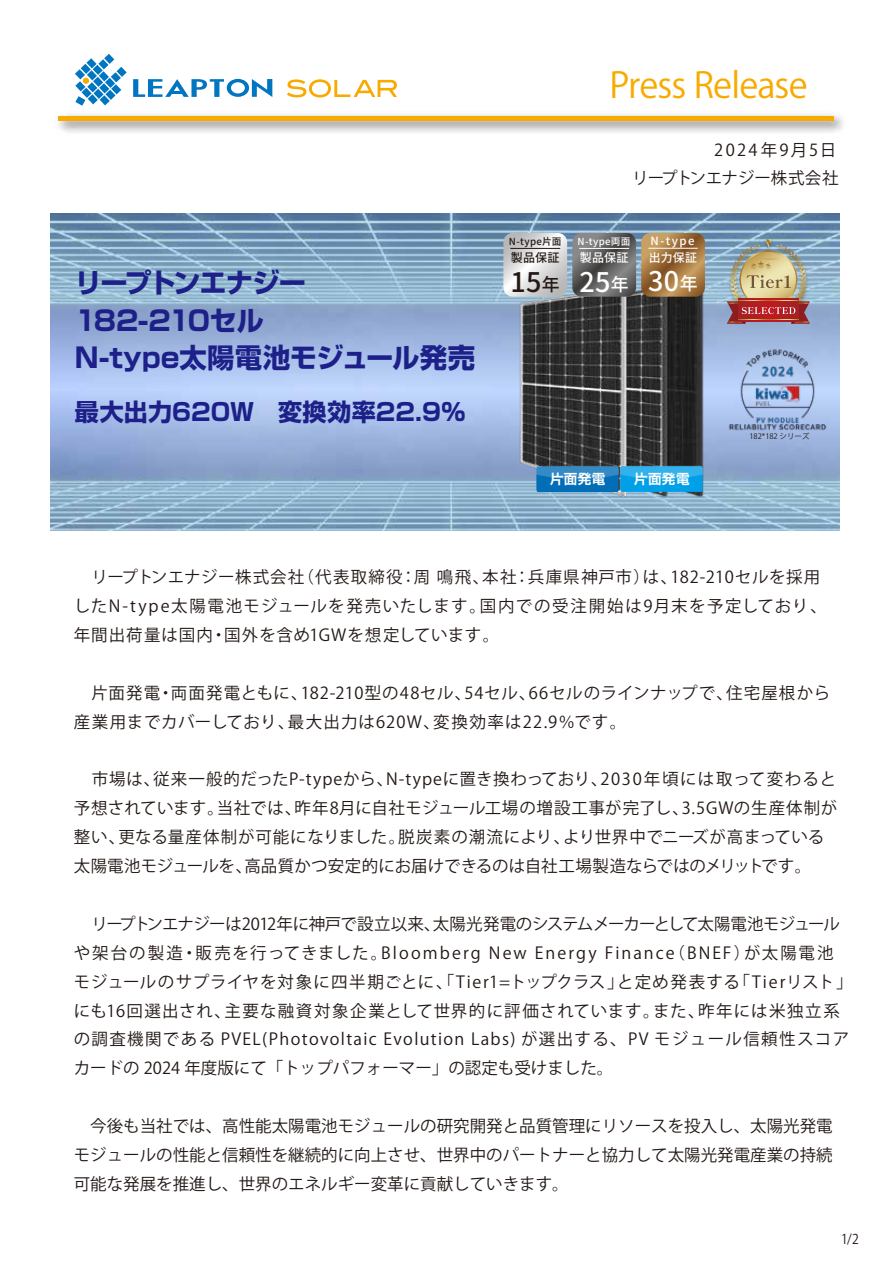
<style>
.page{position:relative;width:893px;height:1263px;background:#fff}
.page>*{position:absolute;margin:0;border:0;box-sizing:border-box;transform-origin:0 0}
.t1{font:35.1px "Koz Go Pr 6 N";letter-spacing:-.025em;color:#f7ab00}
.t2{font:700 27.3px/37.5px "Shin Go Pr 5";letter-spacing:-.025em;color:#1d2088}
.t3{font:500 27px "Gen Shin Gothic";color:#fff}
.t4{font:500 27px "Gen Shin Gothic";color:#231815}
.t5{font:700 24px "Shin Go Pr 5";letter-spacing:.005em;color:#1d2088}
.t6{font:16.5px/28.8px "Koz Go Pr 6 N";letter-spacing:.04em;color:#221815}
.t7{font:16.5px/28.8px "Koz Go Pr 6 N";letter-spacing:.065em;color:#221815}
.t8{font:16.5px/28.8px "Koz Go Pr 6 N";letter-spacing:.06em;color:#221815}
.t9{font:700 13.5px "Shin Go Pr 5 De";letter-spacing:.025em;color:#fff}
.t10{font:13.5px "Koz Go Pr 6 N";color:#221815;scale:.91 1}
.t11{font:500 12px "Gen Shin Gothic";color:#fff}
.t12{font:500 12px "Gen Shin Gothic";color:#231815}
.t13{font:500 11.85px "Gen Shin Gothic";color:#fff}
.t14{font:500 11.4px "Gen Shin Gothic";color:#fff}
.t15{font:500 9.75px "Gen Shin Gothic";letter-spacing:.03em;color:#fff}
.t16{font:500 9.75px "Gen Shin Gothic";letter-spacing:.03em;color:#231815}
.t17{font:7.5px "Koz Go Pr 6 N";color:#221815}
.s1{font-size:18px}
</style>
<div class="page">
<img style="left:50px;top:214px;width:789px;height:316px">
<svg style="left:75px;top:54px;width:52px;height:52px"></svg>
<svg style="left:287px;top:79px;width:110px;height:18px"></svg>
<svg style="left:133px;top:79px;width:139px;height:18px"></svg>
<img style="left:58px;top:114px;width:785px;height:19px">
<hr style="left:59px;top:117px;width:775px;height:4px;background:#f7ab00">
<img style="left:495px;top:247px;width:241px;height:283px">
<img style="left:761px;top:237px;width:15px;height:2px">
<img style="left:727px;top:239px;width:83px;height:85px">
<img style="left:689px;top:328px;width:151px;height:120px">
<svg style="left:536px;top:466px;width:167px;height:26px;background:#1990d1"></svg>
<svg style="left:503px;top:233px;width:202px;height:64px;background:#a19586"></svg>
<hr style="left:510px;top:248px;width:50px;height:1px;background:#231815">
<h1 class="t1" style="left:609px;top:65px;width:200px">Press Release</h1>
<h2 class="t2" style="left:75px;top:262px;width:402px">リープトンエナジー<br>182-210セル　<br>N-type太陽電池モジュール発売</h2>
<h3 class="t5" style="left:75px;top:392px;width:392px">最大出力620W　変換効率22.9％</h3>
<p class="t6" style="left:632px;top:137px;width:208px;line-height:27.3px;text-align:right">2024年9月5日<br>リープトンエナジー株式会社</p>
<p class="t16" style="left:509px;top:235px;width:54px">N-type片面</p>
<p class="t15" style="left:578px;top:235px;width:55px">N-type両面</p>
<p class="t14" style="left:651px;top:233px;width:45px">N-type</p>
<p class="t12" style="left:511px;top:249px;width:50px">製品保証</p>
<p class="t11" style="left:580px;top:249px;width:50px">製品保証</p>
<p class="t13" style="left:649px;top:249px;width:50px">出力保証</p>
<h3 class="t4" style="left:510px;top:262px;width:51px">15<span class="s1">年</span></h3>
<h3 class="t3" style="left:579px;top:262px;width:51px">25<span class="s1">年</span></h3>
<h3 class="t3" style="left:648px;top:261px;width:51px">30<span class="s1">年</span></h3>
<p class="t17" style="left:749px;top:432px;width:62px">182*182 シリーズ</p>
<p class="t9" style="left:550px;top:468px;width:57px">片面発電</p>
<p class="t9" style="left:634px;top:468px;width:57px">片面発電</p>
<p class="t8" style="left:74px;top:563px;width:755px;text-indent:18px">リープトンエナジー株式会社（代表取締役：周 鳴飛、本社：兵庫県神戸市）は、182-210セルを採用したN-type太陽電池モジュールを発売いたします。国内での受注開始は9月末を予定しており、年間出荷量は国内・国外を含め1GWを想定しています。</p>
<p class="t6" style="left:74px;top:679px;width:758px">　片面発電・両面発電ともに、182-210型の48セル、54セル、66セルのラインナップで、住宅屋根から産業用までカバーしており、最大出力は620W、変換効率は22.9％です。</p>
<p class="t6" style="left:74px;top:765px;width:765px;text-indent:18px">市場は、従来一般的だったP-typeから、N-typeに置き換わっており、2030年頃には取って変わると予想されています。当社では、昨年8月に自社モジュール工場の増設工事が完了し、3.5GWの生産体制が整い、更なる量産体制が可能になりました。脱炭素の潮流により、より世界中でニーズが高まっている太陽電池モジュールを、高品質かつ安定的にお届けできるのは自社工場製造ならではのメリットです。</p>
<p class="t7" style="left:74px;top:910px;width:781px;text-indent:18px">リープトンエナジーは2012年に神戸で設立以来、太陽光発電のシステムメーカーとして太陽電池モジュールや架台の製造・販売を行ってきました。Bloomberg New Energy Finance（BNEF）が太陽電池モジュールのサプライヤを対象に四半期ごとに、「Tier1=トップクラス」と定め発表する「Tierリスト」にも16回選出され、主要な融資対象企業として世界的に評価されています。また、昨年には米独立系の調査機関である PVEL(Photovoltaic Evolution Labs) が選出する、PV モジュール信頼性スコアカードの 2024 年度版にて「トップパフォーマー」の認定も受けました。</p>
<p class="t6" style="left:74px;top:1112px;width:760px;text-align:justify">　今後も当社では、高性能太陽電池モジュールの研究開発と品質管理にリソースを投入し、太陽光発電モジュールの性能と信頼性を継続的に向上させ、世界中のパートナーと協力して太陽光発電産業の持続可能な発展を推進し、世界のエネルギー変革に貢献していきます。</p>
<p class="t10" style="left:841px;top:1231px;width:21px">1/2</p>
</div>
